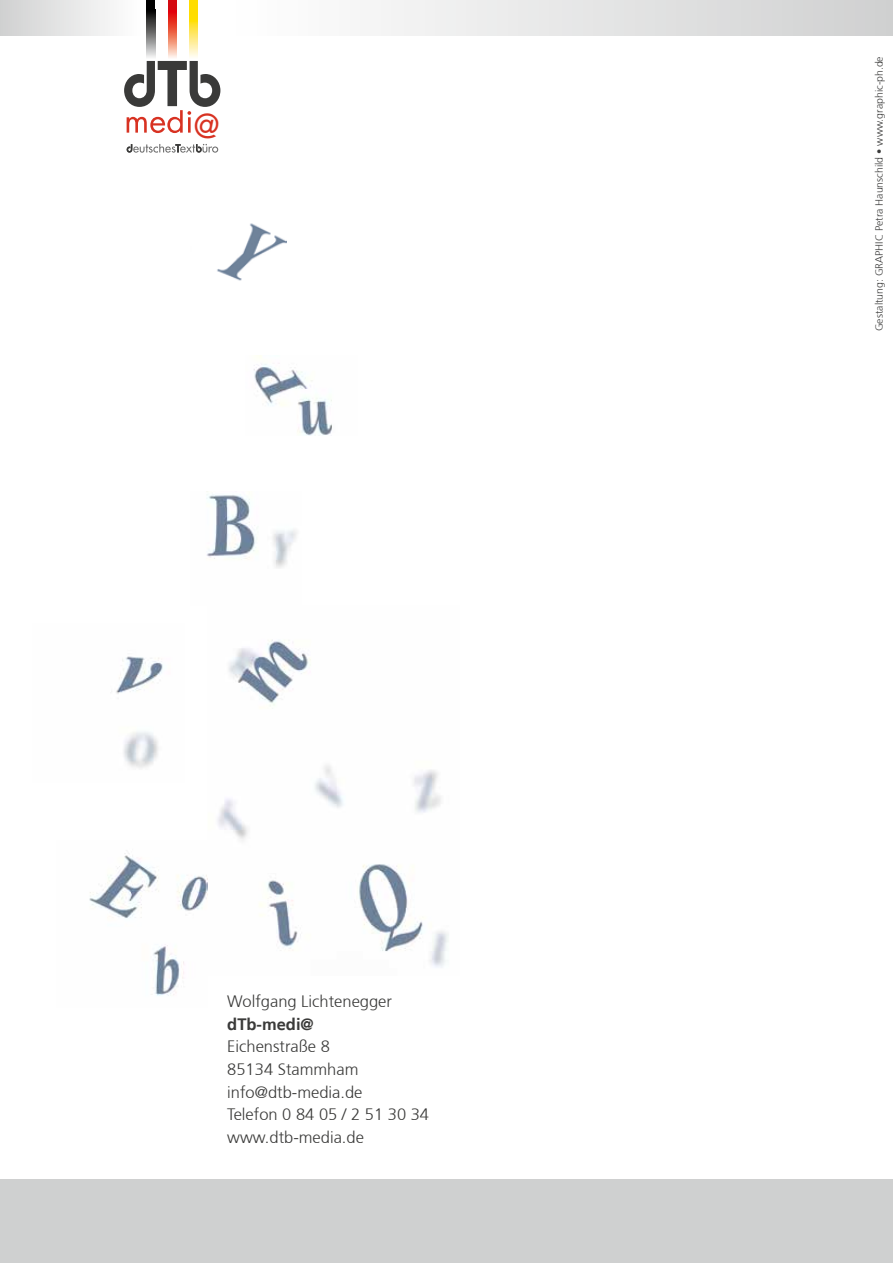
<style>
.page{position:relative;width:893px;height:1263px;background:#fff}
.page>*{position:absolute;margin:0;border:0;box-sizing:border-box;transform-origin:0 0}
.t1{font:600 64.5px "Bauhaus";color:#3a3a39}
.t2{font:32.25px "Futura";color:#d83222}
.t3{font:300 16.5px/22.5px "Frutiger 45";color:#3a3a39}
.t4{font:700 16.5px "Frutiger 65";color:#3a3a39}
.t5{font:300 10.5px "Frutiger 45";color:#3a3a39}
</style>
<div class="page">
<div style="left:233px;top:0;width:660px;height:36px;background:linear-gradient(to right,#fff,#d0d0d1)"></div>
<div style="left:0;top:0;width:142px;height:36px;background:linear-gradient(to right,#d0d1d1,#fffefe)"></div>
<svg style="left:127px;top:110px;width:64px;height:23px"></svg>
<svg style="left:127px;top:144px;width:91px;height:9px"></svg>
<svg style="left:147px;top:10px;width:8px;height:48px"></svg>
<svg style="left:190px;top:10px;width:8px;height:47px"></svg>
<svg style="left:168px;top:10px;width:8px;height:48px"></svg>
<div style="left:147px;top:0;width:8px;height:10px;background:#000"></div>
<div style="left:190px;top:0;width:8px;height:10px;background:#fd0"></div>
<div style="left:168px;top:0;width:8px;height:10px;background:#d40a11"></div>
<img style="left:218px;top:640px;width:231px;height:328px">
<img style="left:206px;top:491px;width:91px;height:77px">
<img style="left:254px;top:355px;width:78px;height:81px">
<img style="left:217px;top:223px;width:69px;height:58px">
<img style="left:116px;top:656px;width:47px;height:112px">
<img style="left:89px;top:853px;width:119px;height:143px">
<div style="left:0;top:1179px;width:893px;height:84px;background:#cfd0d0"></div>
<h1 class="t1" style="left:122px;top:45px;width:102px">dTb</h1>
<h2 class="t2" style="left:194px;top:105px;width:27px">@</h2>
<p class="t3" style="left:227px;top:991px;width:166px">Wolfgang Lichtenegger</p>
<p class="t4" style="left:227px;top:1014px;width:88px">dTb-medi@</p>
<p class="t3" style="left:227px;top:1036px;width:203px">Eichenstraße 8<br>85134 Stammham info@dtb-media.de<br>Telefon 0 84 05 / 2 51 30 34 www.dtb-media.de</p>
<p class="t5" style="left:873px;top:331px;width:276px;rotate:-90deg">Gestaltung: GRAPHIC Petra Haunschild • www.graphic-ph.de</p>
</div>
